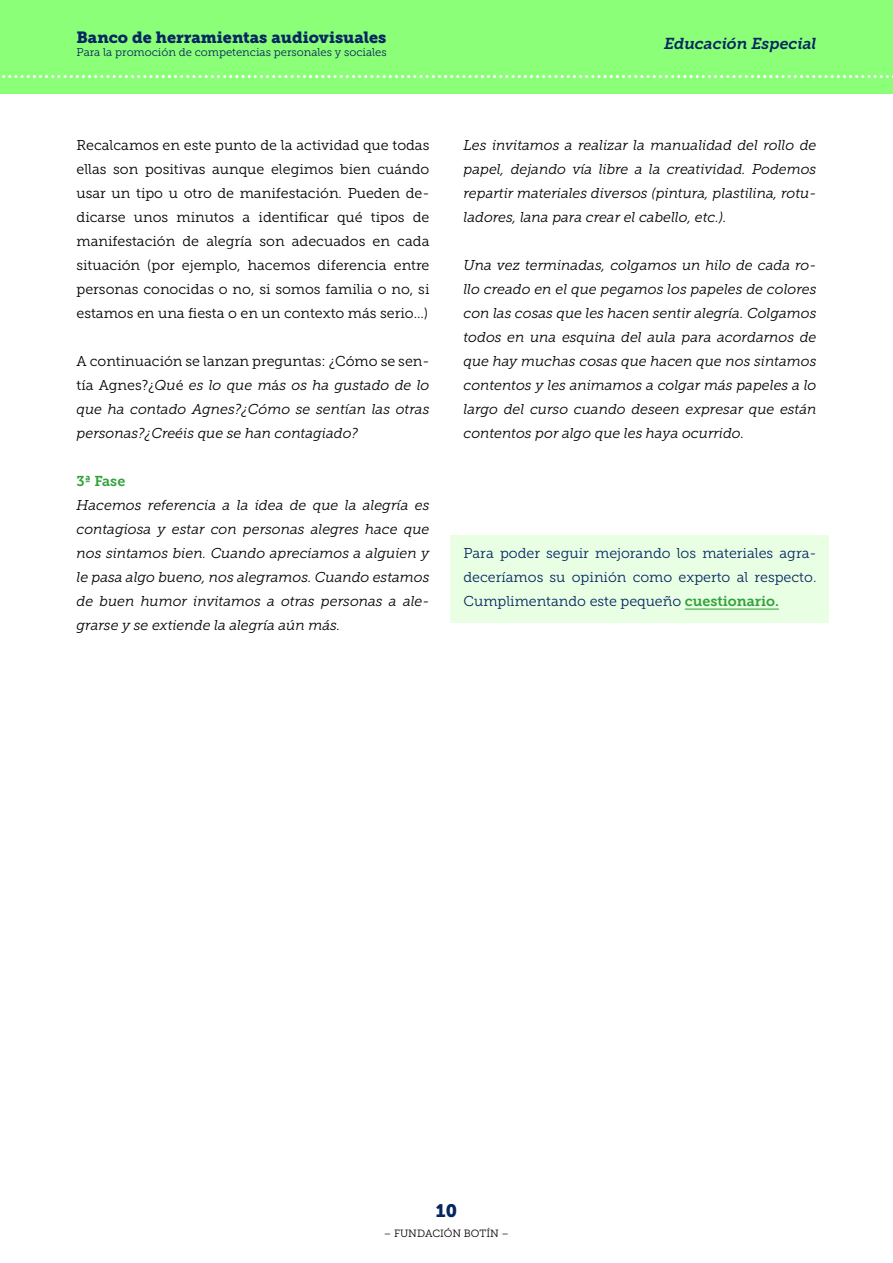
<style>
.page{position:relative;width:893px;height:1263px;background:#fff}
.page>*{position:absolute;margin:0;border:0;box-sizing:border-box;transform-origin:0 0}
.t1{font:18px "Museo Slab 900";color:#052661}
.t2{font:16.2px "Museo Slab 900";color:#052661}
.t3{font:italic 15.75px "Museo Slab 700";color:#052661}
.t4{font:italic 14.25px/24px "Museo Slab 300";color:#000;text-align:justify}
.t5{font:14.25px/24px "Museo Slab 300";color:#000;text-align:justify}
.t6{font:14.25px/24px "Museo Slab 300";color:#052661;text-align:justify}
.t7{font:14.25px "Museo Slab 700";color:#32a13b}
.t8{font:11.25px "Museo Slab 300";color:#052661}
.t9{font:10.5px "Museo Slab 300";color:#000}
.s1{font-style:normal}
.s2{font-family:"Museo Slab 700";color:#32a13b}
</style>
<div class="page">
<div style="left:0;top:0;width:893px;height:94px;background:#8cff78"></div>
<svg style="left:2px;top:75px;width:891px;height:3px"></svg>
<div style="left:451px;top:535px;width:378px;height:87px;background:#e8ffe4"></div>
<hr style="left:685px;top:609px;width:94px;height:1px;background:#32a13b">
<p class="t2" style="left:77px;top:28px;width:311px">Banco de herramientas audiovisuales</p>
<p class="t8" style="left:77px;top:46px;width:312px">Para la promoción de competencias personales y sociales</p>
<p class="t5" style="left:77px;top:133px;width:354px">Recalcamos en este punto de la actividad que todas ellas son positivas aunque elegimos bien cuándo usar un tipo u otro de manifestación. Pueden de&shy;dicarse unos minutos a identificar qué tipos de manifestación de alegría son adecuados en cada situación (por ejemplo, hacemos diferencia entre personas conocidas o no, si somos familia o no, si estamos en una fiesta o en un contexto más serio…)</p>
<p class="t4" style="left:77px;top:349px;width:354px"><span class="s1">A continuación se lanzan preguntas: ¿Cómo se sen&shy;tía Agnes?¿</span>Qu<span class="s1">é</span> es lo que m<span class="s1">á</span>s os ha gustado de lo que ha contado Agnes?¿Cómo se sentían las otras personas?¿Creéis que se han contagiado?</p>
<p class="t7" style="left:77px;top:473px;width:50px">3ª Fase</p>
<p class="t4" style="left:77px;top:493px;width:354px">Hacemos referencia a la idea de que la alegría es contagiosa y estar con personas alegres hace que nos sintamos bien. Cuando apreciamos a alguien y le pasa algo bueno, nos alegramos. Cuando estamos de buen humor invitamos a otras personas a ale&shy;grarse y se extiende la alegría aún más.</p>
<p class="t3" style="left:664px;top:34px;width:154px">Educación Especial</p>
<p class="t4" style="left:463px;top:133px;width:354px">Les invitamos a realizar la manualidad del rollo de papel, dejando vía libre a la creatividad. Podemos repartir materiales diversos (pintura, plastilina, rotu&shy;ladores, lana para crear el cabello, etc.).</p>
<p class="t4" style="left:463px;top:253px;width:354px">Una vez terminadas, colgamos un hilo de cada ro&shy;llo creado en el que pegamos los papeles de colores con las cosas que les hacen sentir alegría. Colgamos todos en una esquina del aula para acordarnos de que hay muchas cosas que hacen que nos sintamos contentos y les animamos a colgar más papeles a lo largo del curso cuando deseen expresar que están contentos por algo que les haya ocurrido.</p>
<p class="t6" style="left:463px;top:541px;width:354px">Para poder seguir mejorando los materiales agra&shy;deceríamos su opinión como experto al respecto.<br>Cumplimentando este pequeño <span class="s2">cuestionario.</span></p>
<p class="t1" style="left:436px;top:1201px;width:23px">10</p>
<p class="t9" style="left:384px;top:1227px;width:127px">– FUNDACIÓN BOTÍN –</p>
</div>
